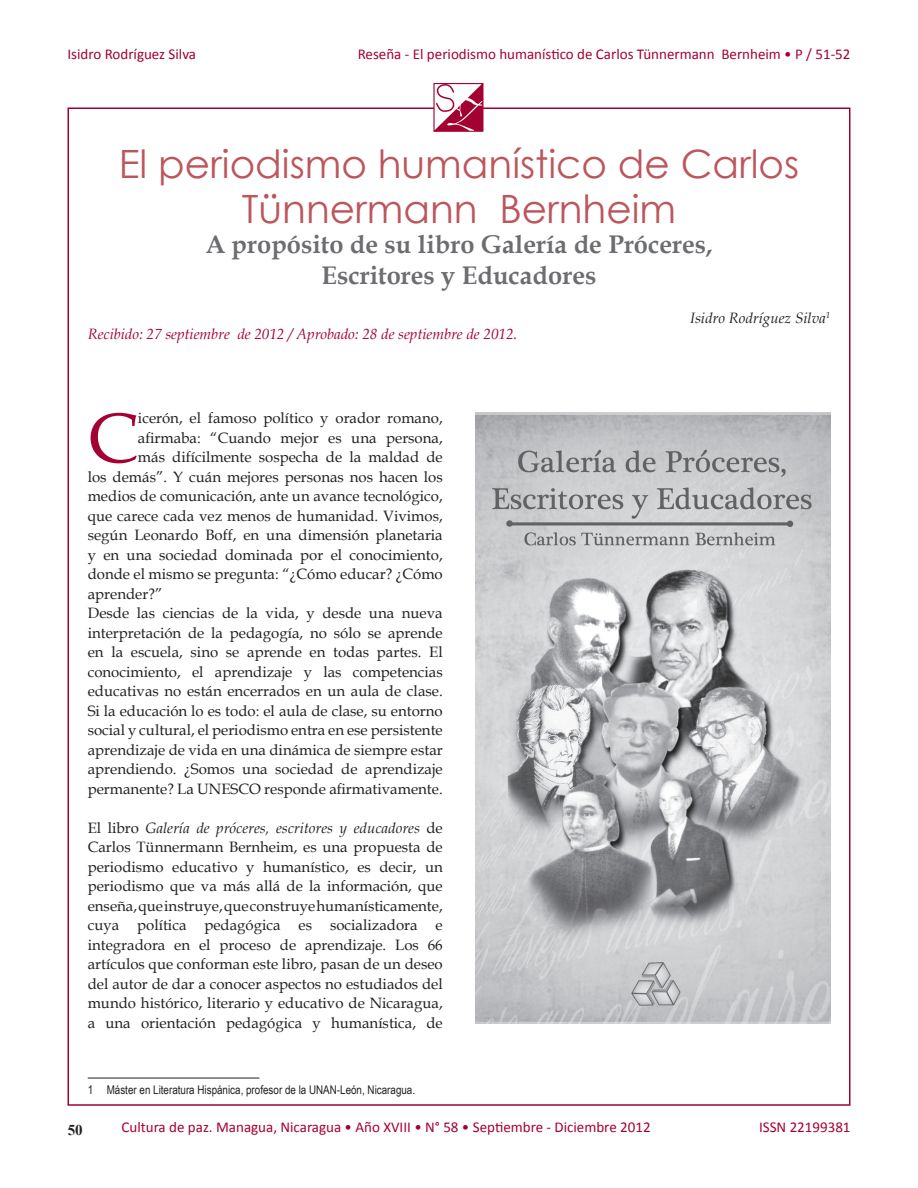
<style>
.page{position:relative;width:918px;height:1188px;background:#fff}
.page>*{position:absolute;margin:0;border:0;box-sizing:border-box;transform-origin:0 0}
.t1{font:70.8px "Book Antiqua";color:#a40133}
.t2{font:39px/45px "Century Gothic";color:#bc565c;text-align:center}
.t3{font:700 25.5px/30.6px "Book Antiqua";color:#6c6d70;text-align:center}
.t4{font:15px/19.5px "Book Antiqua";color:#231f20;text-align:justify}
.t5{font:15px "Calibri";color:#a40133}
.t6{font:italic 15px "Book Antiqua";color:#a40133}
.t7{font:italic 15px "Book Antiqua";color:#231f20}
.t8{font:700 15px "Times New Roman";color:#231f20}
.t9{font:12px "Arial Narrow";color:#231f20}
.s1{font-style:italic}
</style>
<div class="page">
<svg style="left:433px;top:82px;width:51px;height:50px"></svg>
<hr style="left:88px;top:1078px;width:171px;height:1px;background:#231f20">
<img style="left:475px;top:413px;width:355px;height:610px">
<p class="t5" style="left:68px;top:44px;width:130px">Isidro Rodríguez Silva</p>
<p class="t5" style="left:358px;top:44px;width:494px">Reseña - El periodismo humanístico de Carlos Tünnermann Bernheim • P / 51-52</p>
<h2 class="t2" style="left:119px;top:141px;width:682px">El periodismo humanístico de Carlos<br>Tünnermann Bernheim</h2>
<h3 class="t3" style="left:205px;top:229px;width:509px">A propósito de su libro Galería de Próceres,<br>Escritores y Educadores</h3>
<p class="t7" style="left:690px;top:307px;width:142px">Isidro Rodríguez Silva<sup>1</sup></p>
<p class="t6" style="left:88px;top:324px;width:431px">Recibido: 27 septiembre de 2012 / Aprobado: 28 de septiembre de 2012.</p>
<h1 class="t1" style="left:88px;top:389px;width:52px">C</h1>
<p class="t4" style="left:138px;top:408px;width:306px">icerón, el famoso político y orador romano,</p>
<p class="t4" style="left:138px;top:428px;width:306px">afirmaba: “Cuando mejor es una persona,</p>
<p class="t4" style="left:138px;top:447px;width:306px">más difícilmente sospecha de la maldad de</p>
<p class="t4" style="left:88px;top:467px;width:357px">los demás”. Y cuán mejores personas nos hacen los</p>
<p class="t4" style="left:88px;top:486px;width:357px">medios de comunicación, ante un avance tecnológico,</p>
<p class="t4" style="left:88px;top:506px;width:357px">que carece cada vez menos de humanidad. Vivimos,</p>
<p class="t4" style="left:88px;top:525px;width:357px">según Leonardo Boff, en una dimensión planetaria</p>
<p class="t4" style="left:88px;top:545px;width:357px">y en una sociedad dominada por el conocimiento,</p>
<p class="t4" style="left:88px;top:564px;width:357px">donde el mismo se pregunta: “¿Cómo educar? ¿Cómo</p>
<p class="t4" style="left:88px;top:584px;width:76px">aprender?”</p>
<p class="t4" style="left:88px;top:603px;width:357px">Desde las ciencias de la vida, y desde una nueva</p>
<p class="t4" style="left:88px;top:623px;width:357px">interpretación de la pedagogía, no sólo se aprende</p>
<p class="t4" style="left:88px;top:642px;width:357px">en la escuela, sino se aprende en todas partes. El</p>
<p class="t4" style="left:88px;top:662px;width:357px">conocimiento, el aprendizaje y las competencias</p>
<p class="t4" style="left:88px;top:681px;width:357px">educativas no están encerrados en un aula de clase.</p>
<p class="t4" style="left:88px;top:701px;width:356px">Si la educación lo es todo: el aula de clase, su entorno</p>
<p class="t4" style="left:88px;top:720px;width:357px">social y cultural, el periodismo entra en ese persistente</p>
<p class="t4" style="left:88px;top:740px;width:357px">aprendizaje de vida en una dinámica de siempre estar</p>
<p class="t4" style="left:88px;top:759px;width:357px">aprendiendo. ¿Somos una sociedad de aprendizaje</p>
<p class="t4" style="left:88px;top:779px;width:357px">permanente? La UNESCO responde afirmativamente.</p>
<p class="t4" style="left:88px;top:818px;width:357px">El libro <span class="s1">Galería de próceres, escritores y educadores</span> de Carlos Tünnermann Bernheim, es una propuesta de periodismo educativo y humanístico, es decir, un periodismo que va más allá de la información, que enseña, que instruye, que construye humanísticamente, cuya política pedagógica es socializadora e integradora en el proceso de aprendizaje. Los 66 artículos que conforman este libro, pasan de un deseo del autor de dar a conocer aspectos no estudiados del mundo histórico, literario y educativo de Nicaragua, a una orientación pedagógica y humanística, de</p>
<p class="t9" style="left:88px;top:1081px;width:329px">1 Máster en Literatura Hispánica, profesor de la UNAN-León, Nicaragua.</p>
<p class="t8" style="left:68px;top:1120px;width:16px">50</p>
<p class="t5" style="left:122px;top:1118px;width:531px">Cultura de paz. Managua, Nicaragua • Año XVIII • N° 58 • Septiembre - Diciembre 2012</p>
<p class="t5" style="left:759px;top:1118px;width:93px">ISSN 22199381</p>
</div>
